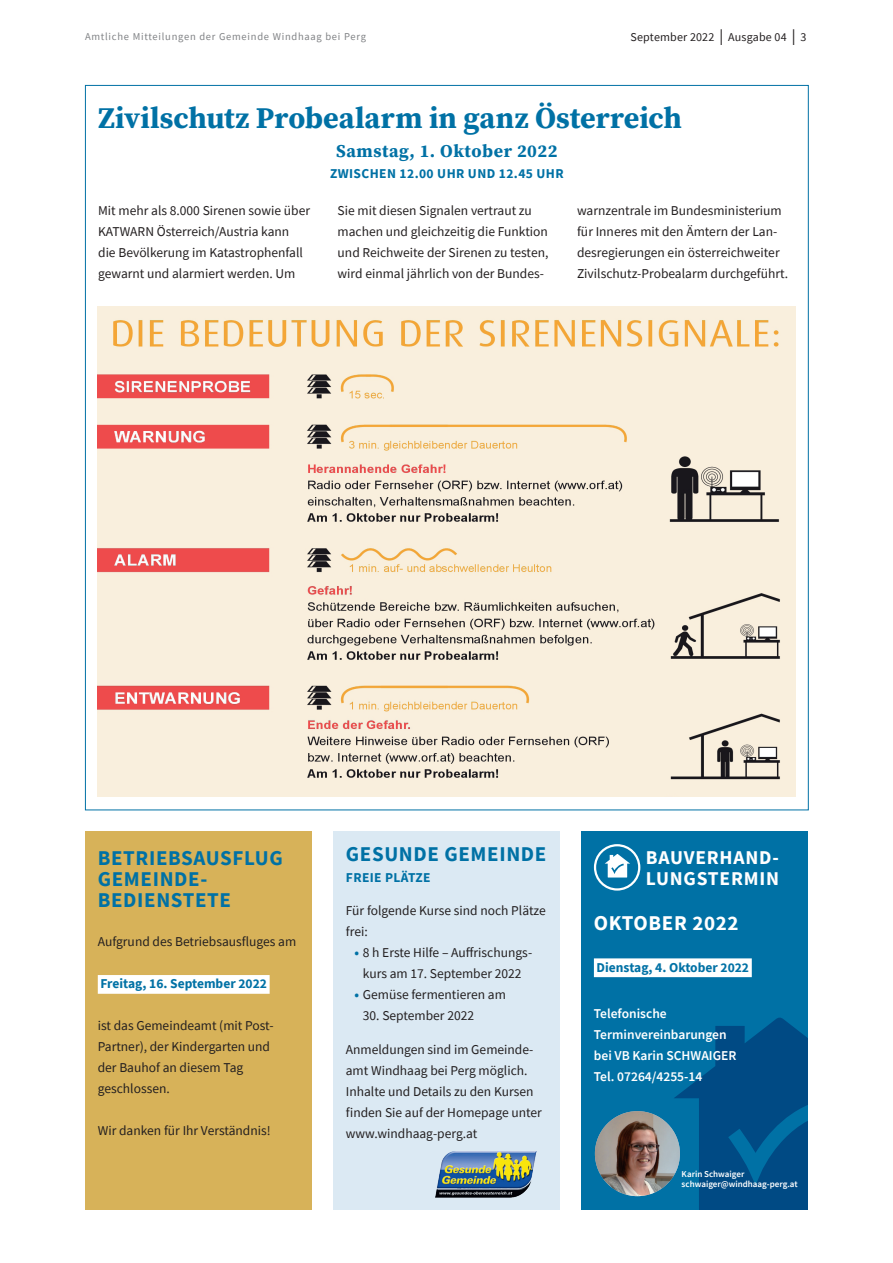
<style>
.page{position:relative;width:893px;height:1263px;background:#fff}
.page>*{position:absolute;margin:0;border:0;box-sizing:border-box;transform-origin:0 0}
.t1{font:700 30px "Source Serif Pro";color:#0071a5}
.t2{font:700 21px/21px "Source Sans Pro";letter-spacing:.03em;color:#0071a5}
.t3{font:700 21px "Source Sans Pro";letter-spacing:.03em;color:#fff}
.t4{font:700 19.5px/21px "Source Sans Pro";letter-spacing:.04em;color:#fff}
.t5{font:700 18px "Source Serif Pro";letter-spacing:.03em;color:#0071a5}
.t6{font:13.5px/21px "Source Sans Pro";color:#231f20}
.t7{font:600 13.5px/21px "Source Sans Pro";color:#fff}
.t8{font:700 13.5px "Source Sans Pro";color:#0071a5}
.t9{font:700 13.5px "Source Sans Pro";letter-spacing:.03em;color:#0071a5}
.t10{font:12px "Source Sans Pro";letter-spacing:.015em;color:#231f20}
.t11{font:10.5px "Source Sans Pro";letter-spacing:.07em;color:#808285}
.t12{font:600 9px/10.5px "Source Sans Pro";color:#fff}
.s1{font-size:24px}
.s2{font-weight:700;color:#0071a5}
</style>
<div class="page">
<div style="left:581px;top:831px;width:227px;height:378px;background:#0071a5"></div>
<svg style="left:674px;top:1017px;width:134px;height:192px"></svg>
<div style="left:594px;top:958px;width:158px;height:19px;background:#fff"></div>
<img style="left:595px;top:1111px;width:85px;height:85px;border-radius:43px">
<svg style="left:605px;top:854px;width:25px;height:23px"></svg>
<div style="left:594px;top:844px;width:46px;height:46px;border:2px solid #fff;border-radius:50%"></div>
<img style="left:98px;top:306px;width:697px;height:491px">
<div style="left:333px;top:831px;width:227px;height:378px;background:#dbe9f3"></div>
<img style="left:435px;top:1151px;width:101px;height:47px">
<div style="left:85px;top:831px;width:227px;height:379px;background:#d7b259"></div>
<div style="left:98px;top:975px;width:172px;height:19px;background:#fff"></div>
<p class="t11" style="left:85px;top:29px;width:282px">Amtliche Mitteilungen der Gemeinde Windhaag bei Perg</p>
<p class="t10" style="left:630px;top:29px;width:178px">September 2022 <span class="s1">I</span> Ausgabe 04 <span class="s1">I</span> 3</p>
<h1 class="t1" style="left:98px;top:97px;width:585px">Zivilschutz Probealarm in ganz Österreich</h1>
<h3 class="t5" style="left:336px;top:138px;width:223px">Samstag, 1. Oktober 2022</h3>
<p class="t9" style="left:330px;top:164px;width:235px">ZWISCHEN 12.00 UHR UND 12.45 UHR</p>
<p class="t6" style="left:98px;top:200px;width:213px">Mit mehr als 8.000 Sirenen sowie über KATWARN Österreich/Austria kann die Bevölkerung im Katastrophenfall gewarnt und alarmiert werden. Um</p>
<p class="t6" style="left:338px;top:200px;width:212px">Sie mit diesen Signalen vertraut zu machen und gleichzeitig die Funktion und Reichweite der Sirenen zu testen, wird einmal jährlich von der Bundes-</p>
<p class="t6" style="left:577px;top:200px;width:213px">warnzentrale im Bundesministerium für Inneres mit den Ämtern der Lan&shy;desregierungen ein österreichweiter Zivilschutz-Probealarm durchgeführt.</p>
<h2 class="t2" style="left:98px;top:847px;width:187px">BETRIEBSAUSFLUG<br>GEMEINDE-<br>BEDIENSTETE</h2>
<p class="t6" style="left:98px;top:931px;width:200px">Aufgrund des Betriebsausfluges am</p>
<p class="t8" style="left:100px;top:975px;width:168px">Freitag, 16. September 2022</p>
<p class="t6" style="left:98px;top:1015px;width:177px">ist das Gemeindeamt (mit Post-<br>Partner), der Kindergarten und der Bauhof an diesem Tag geschlossen.</p>
<p class="t6" style="left:98px;top:1120px;width:174px">Wir danken für Ihr Verständnis!</p>
<h2 class="t2" style="left:346px;top:843px;width:202px">GESUNDE GEMEINDE</h2>
<p class="t9" style="left:346px;top:868px;width:86px">FREIE PLÄTZE</p>
<p class="t6" style="left:346px;top:900px;width:201px">Für folgende Kurse sind noch Plätze frei:</p>
<p class="t6" style="left:354px;top:942px;width:179px;text-align:center"><span class="s2">•</span> 8 h Erste Hilfe – Auffrischungs&shy;kurs am 17. September 2022</p>
<p class="t6" style="left:354px;top:984px;width:153px"><span class="s2">•</span> Gemüse fermentieren am</p>
<p class="t6" style="left:363px;top:1005px;width:113px">30. September 2022</p>
<p class="t6" style="left:346px;top:1039px;width:198px">Anmeldungen sind im Gemeinde&shy;amt Windhaag bei Perg möglich.<br>Inhalte und Details zu den Kursen finden Sie auf der Homepage unter www.windhaag-perg.at</p>
<h3 class="t4" style="left:646px;top:846px;width:135px">BAUVERHAND-<br>LUNGSTERMIN</h3>
<h2 class="t3" style="left:594px;top:909px;width:146px">OKTOBER 2022</h2>
<p class="t8" style="left:597px;top:958px;width:154px">Dienstag, 4. Oktober 2022</p>
<p class="t7" style="left:594px;top:1003px;width:144px">Telefonische<br>Terminvereinbarungen bei VB Karin SCHWAIGER<br>Tel. 07264/4255-14</p>
<p class="t12" style="left:682px;top:1168px;width:117px">Karin Schwaiger schwaiger@windhaag-perg.at</p>
</div>
